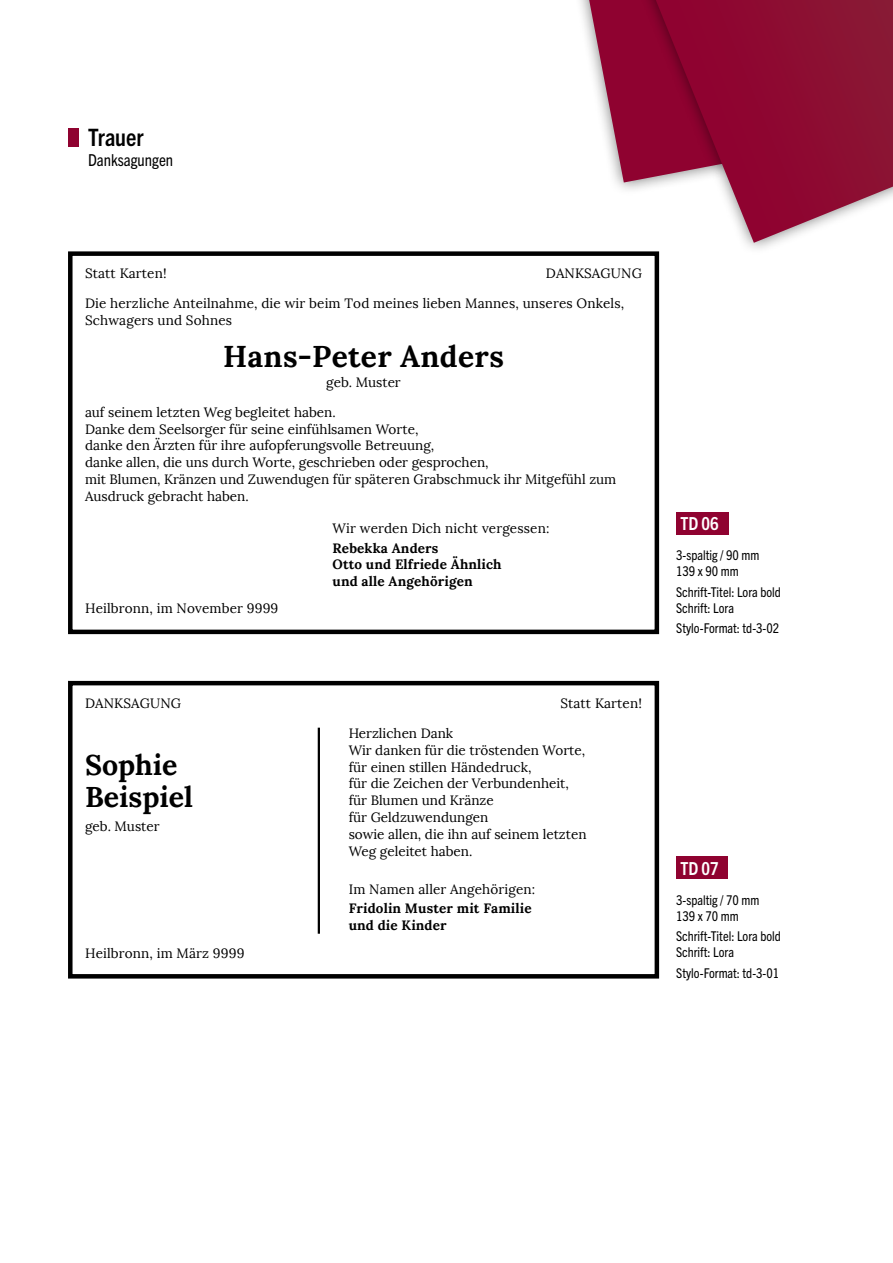
<style>
.page{position:relative;width:893px;height:1263px;background:#fff}
.page>*{position:absolute;margin:0;border:0;box-sizing:border-box;transform-origin:0 0}
.t1{font:700 30px "Lora";letter-spacing:.01em;color:#000}
.t2{font:700 28.5px/32.8px "Lora";color:#000}
.t3{font:700 condensed 24px "Trade Gothic Next LT Pro";color:#000}
.t4{font:700 condensed 18px "Trade Gothic Next LT Pro";color:#fff}
.t5{font:condensed 16.5px "Trade Gothic Next LT Pro";color:#000}
.t6{font:13.5px/16.8px "Lora";color:#000}
.t7{font:condensed 13.5px/16.2px "Trade Gothic Next LT Pro";color:#000}
.t8{font:700 13.5px/16.8px "Lora";letter-spacing:.01em;color:#000}
</style>
<div class="page">
<svg style="left:580px;top:0;width:313px;height:243px"></svg>
<div style="left:676px;top:512px;width:53px;height:23px;background:#8f0230"></div>
<div style="left:68px;top:251px;width:591px;height:383px;border:4px solid #000"></div>
<div style="left:676px;top:856px;width:51px;height:23px;background:#8f0230"></div>
<hr style="left:318px;top:728px;width:2px;height:206px;background:#000">
<div style="left:68px;top:681px;width:591px;height:297px;border:4px solid #000"></div>
<div style="left:68px;top:128px;width:11px;height:19px;background:#8f0230"></div>
<h3 class="t3" style="left:88px;top:121px;width:57px">Trauer</h3>
<p class="t5" style="left:88px;top:149px;width:87px">Danksagungen</p>
<p class="t6" style="left:85px;top:265px;width:83px">Statt Karten!</p>
<p class="t6" style="left:546px;top:265px;width:98px">DANKSAGUNG</p>
<p class="t6" style="left:85px;top:295px;width:541px">Die herzliche Anteilnahme, die wir beim Tod meines lieben Mannes, unseres Onkels,<br>Schwagers und Sohnes</p>
<h1 class="t1" style="left:223px;top:337px;width:282px">Hans-Peter Anders</h1>
<p class="t6" style="left:85px;top:404px;width:533px">auf seinem letzten Weg begleitet haben.<br>Danke dem Seelsorger für seine einfühlsamen Worte,<br>danke den Ärzten für ihre aufopferungsvolle Betreuung,<br>danke allen, die uns durch Worte, geschrieben oder gesprochen,<br>mit Blumen, Kränzen und Zuwendugen für späteren Grabschmuck ihr Mitgefühl zum Ausdruck gebracht haben.</p>
<p class="t6" style="left:333px;top:520px;width:218px">Wir werden Dich nicht vergessen:</p>
<p class="t8" style="left:333px;top:539px;width:171px">Rebekka Anders<br>Otto und Elfriede Ähnlich und alle Angehörigen</p>
<p class="t6" style="left:326px;top:374px;width:76px">geb. Muster</p>
<p class="t6" style="left:85px;top:600px;width:195px">Heilbronn, im November 9999</p>
<p class="t6" style="left:85px;top:695px;width:98px">DANKSAGUNG</p>
<p class="t6" style="left:560px;top:695px;width:83px">Statt Karten!</p>
<h2 class="t2" style="left:85px;top:748px;width:109px">Sophie<br>Beispiel</h2>
<p class="t6" style="left:85px;top:818px;width:76px">geb. Muster</p>
<p class="t6" style="left:85px;top:945px;width:161px">Heilbronn, im März 9999</p>
<p class="t6" style="left:349px;top:725px;width:239px">Herzlichen Dank<br>Wir danken für die tröstenden Worte, für einen stillen Händedruck,<br>für die Zeichen der Verbundenheit, für Blumen und Kränze<br>für Geldzuwendungen<br>sowie allen, die ihn auf seinem letzten<br>Weg geleitet haben.</p>
<p class="t6" style="left:349px;top:881px;width:188px">Im Namen aller Angehörigen:</p>
<p class="t8" style="left:349px;top:900px;width:184px">Fridolin Muster mit Familie und die Kinder</p>
<h3 class="t4" style="left:680px;top:511px;width:40px">TD 06</h3>
<p class="t7" style="left:676px;top:546px;width:85px">3-spaltig / 90 mm<br>139 x 90 mm</p>
<p class="t7" style="left:676px;top:583px;width:106px">Schrift-Titel: Lora bold<br>Schrift: Lora</p>
<p class="t7" style="left:676px;top:619px;width:105px">Stylo-Format: td-3-02</p>
<h3 class="t4" style="left:680px;top:856px;width:40px">TD 07</h3>
<p class="t7" style="left:676px;top:891px;width:85px">3-spaltig / 70 mm<br>139 x 70 mm</p>
<p class="t7" style="left:676px;top:927px;width:106px">Schrift-Titel: Lora bold<br>Schrift: Lora</p>
<p class="t7" style="left:676px;top:964px;width:105px">Stylo-Format: td-3-01</p>
</div>
